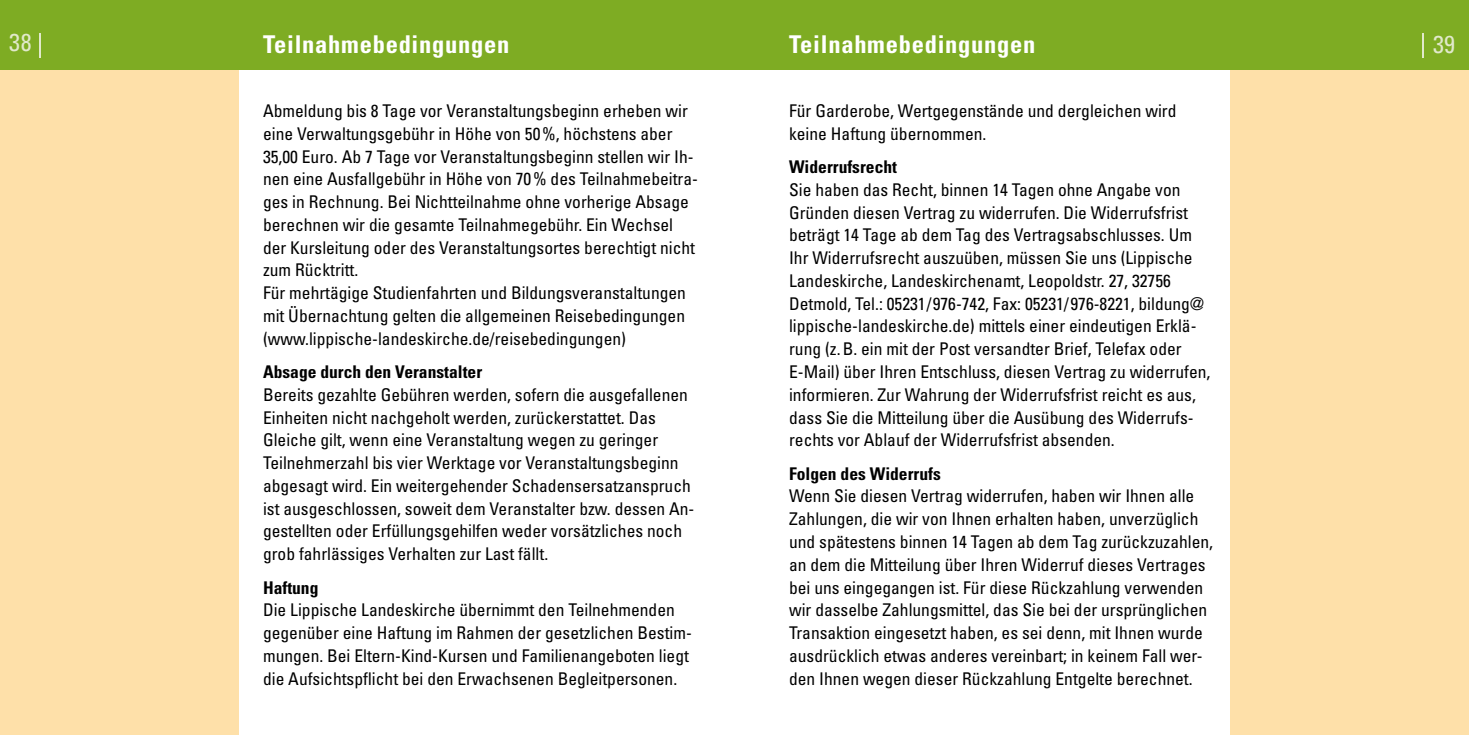
<style>
.page{position:relative;width:1469px;height:735px;background:#fff}
.page>*{position:absolute;margin:0;border:0;box-sizing:border-box;transform-origin:0 0}
.t1{font:700 condensed 24.5px "Univers LT Std";letter-spacing:.03em;color:#fff}
.t2{font:condensed 24.5px "Univers LT Std";color:#e1e9cb}
.t3{font:condensed 17.5px/22.8px "Univers LT Std";color:#000}
.t4{font:700 condensed 17.5px "Univers LT Std";color:#000}
</style>
<div class="page">
<div style="left:0;top:59px;width:238px;height:675px;background:#fee0a9"></div>
<div style="left:1230px;top:59px;width:238px;height:675px;background:#fee0a9"></div>
<div style="left:0;top:0;width:734px;height:69px;background:#7eac23"></div>
<svg style="left:39px;top:33px;width:1px;height:24px"></svg>
<div style="left:734px;top:0;width:734px;height:69px;background:#7eac23"></div>
<hr style="left:1421px;top:33px;width:2px;height:24px;background:#e1e9cb">
<h1 class="t2" style="left:9px;top:27px;width:24px">38</h1>
<h1 class="t1" style="left:263px;top:29px;width:248px">Teilnahmebedingungen</h1>
<p class="t3" style="left:263px;top:99px;width:436px">Abmeldung bis 8 Tage vor Veranstaltungsbeginn erheben wir eine Verwaltungsgebühr in Höhe von 50%, höchstens aber 35,00 Euro. Ab 7 Tage vor Veranstaltungsbeginn stellen wir Ih&shy;nen eine Ausfallgebühr in Höhe von 70% des Teilnahmebeitra&shy;ges in Rechnung. Bei Nichtteilnahme ohne vorherige Absage berechnen wir die gesamte Teilnahmegebühr. Ein Wechsel der Kursleitung oder des Veranstaltungsortes berechtigt nicht zum Rücktritt.<br>Für mehrtägige Studienfahrten und Bildungsveranstaltungen mit Übernachtung gelten die allgemeinen Reisebedingungen (www.lippische-landeskirche.de/reisebedingungen)</p>
<p class="t4" style="left:263px;top:361px;width:221px">Absage durch den Veranstalter</p>
<p class="t3" style="left:263px;top:383px;width:433px">Bereits gezahlte Gebühren werden, sofern die ausgefallenen Einheiten nicht nachgeholt werden, zurückerstattet. Das Gleiche gilt, wenn eine Veranstaltung wegen zu geringer Teilnehmerzahl bis vier Werktage vor Veranstaltungsbeginn abgesagt wird. Ein weitergehender Schadensersatzanspruch ist ausgeschlossen, soweit dem Veranstalter bzw. dessen An&shy;gestellten oder Erfüllungsgehilfen weder vorsätzliches noch grob fahrlässiges Verhalten zur Last fällt.</p>
<p class="t4" style="left:263px;top:576px;width:57px">Haftung</p>
<p class="t3" style="left:263px;top:598px;width:430px">Die Lippische Landeskirche übernimmt den Teilnehmenden gegenüber eine Haftung im Rahmen der gesetzlichen Bestim&shy;mungen. Bei Eltern-Kind-Kursen und Familienangeboten liegt die Aufsichtspflicht bei den Erwachsenen Begleitpersonen.</p>
<h1 class="t1" style="left:789px;top:29px;width:248px">Teilnahmebedingungen</h1>
<h1 class="t2" style="left:1432px;top:28px;width:24px">39</h1>
<p class="t3" style="left:789px;top:99px;width:389px">Für Garderobe, Wertgegenstände und dergleichen wird keine Haftung übernommen.</p>
<p class="t4" style="left:789px;top:156px;width:109px">Widerrufsrecht</p>
<p class="t3" style="left:789px;top:178px;width:423px">Sie haben das Recht, binnen 14 Tagen ohne Angabe von Gründen diesen Vertrag zu widerrufen. Die Widerrufsfrist beträgt 14 Tage ab dem Tag des Vertragsabschlusses. Um Ihr Widerrufsrecht auszuüben, müssen Sie uns (Lippische Landeskirche, Landeskirchenamt, Leopoldstr. 27, 32756<br>Detmold, Tel.: 05231/976-742, Fax: 05231/976-8221, bildung@ lippische-landeskirche.de) mittels einer eindeutigen Erklä&shy;rung (z. B. ein mit der Post versandter Brief, Telefax oder E-Mail) über Ihren Entschluss, diesen Vertrag zu widerrufen, informieren. Zur Wahrung der Widerrufsfrist reicht es aus, dass Sie die Mitteilung über die Ausübung des Widerrufs&shy;rechts vor Ablauf der Widerrufsfrist absenden.</p>
<p class="t4" style="left:789px;top:462px;width:153px">Folgen des Widerrufs</p>
<p class="t3" style="left:789px;top:484px;width:425px">Wenn Sie diesen Vertrag widerrufen, haben wir Ihnen alle Zahlungen, die wir von Ihnen erhalten haben, unverzüglich und spätestens binnen 14 Tagen ab dem Tag zurückzuzahlen, an dem die Mitteilung über Ihren Widerruf dieses Vertrages bei uns eingegangen ist. Für diese Rückzahlung verwenden wir dasselbe Zahlungsmittel, das Sie bei der ursprünglichen Transaktion eingesetzt haben, es sei denn, mit Ihnen wurde ausdrücklich etwas anderes vereinbart; in keinem Fall wer&shy;den Ihnen wegen dieser Rückzahlung Entgelte berechnet.</p>
</div>
